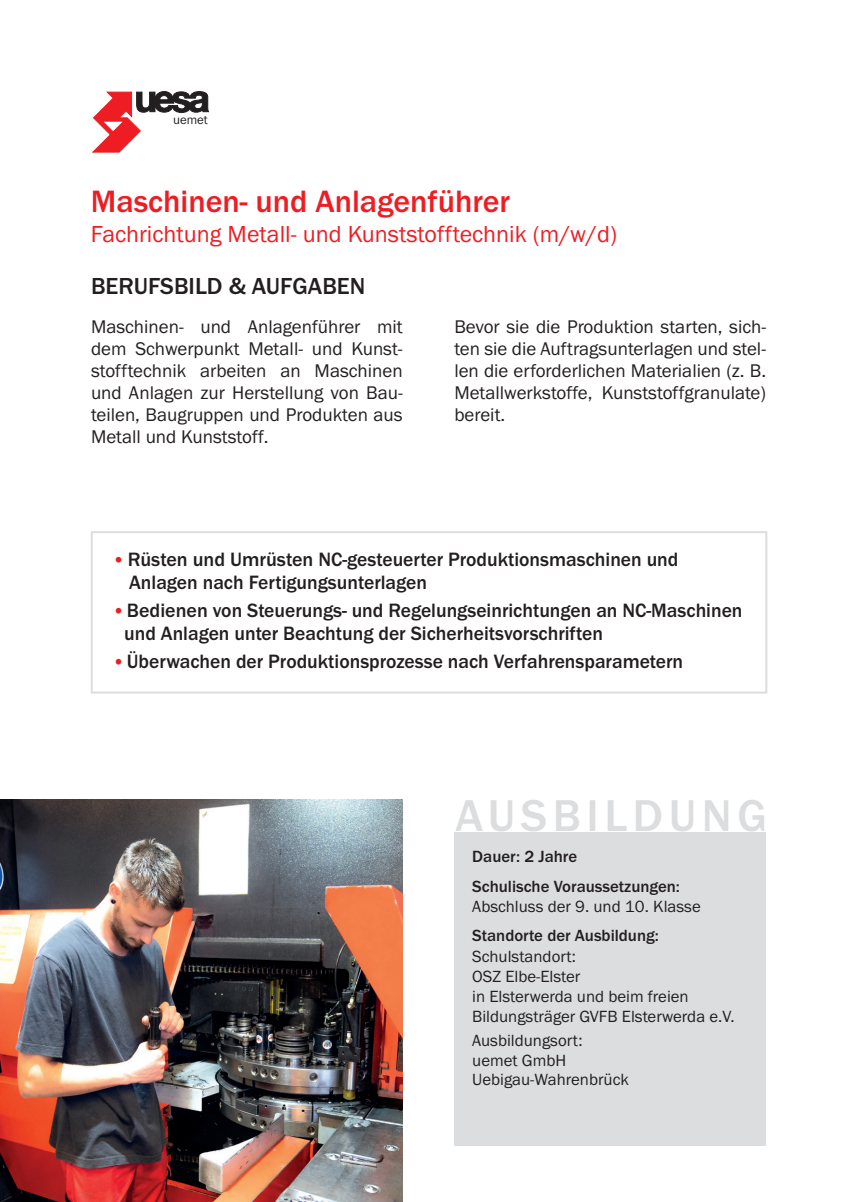
<style>
.page{position:relative;width:851px;height:1202px;background:#fff}
.page>*{position:absolute;margin:0;border:0;box-sizing:border-box;transform-origin:0 0}
.t1{font:500 46.2px "Franklin Gothic URW";letter-spacing:.12em;color:#dcdddf}
.t2{font:500 32px "Franklin Gothic URW";color:#ee1d23}
.t3{font:24px "Franklin Gothic URW Boo";color:#ee1d23}
.t4{font:500 24px "Franklin Gothic URW";color:#231f20}
.t5{font:500 20px/23px "Franklin Gothic URW";color:#231f20}
.t6{font:19px/22px "Franklin Gothic URW Boo";color:#231f20;text-align:justify}
.t7{font:16.8px/20.2px "Franklin Gothic URW Boo";color:#231f20}
.t8{font:500 16.8px/29.4px "Franklin Gothic URW";color:#231f20}
.t9{font:12.8px "Franklin Gothic URW Boo";color:#231f20}
.s1{font-family:"Comspot";font-weight:300;color:#ee1d23}
</style>
<div class="page">
<div style="left:91px;top:531px;width:676px;height:162px;border:2px solid #dcdddf"></div>
<img style="left:0;top:799px;width:403px;height:403px">
<div style="left:454px;top:832px;width:312px;height:313px;background:#dcdddf"></div>
<svg style="left:92px;top:92px;width:116px;height:60px"></svg>
<p class="t9" style="left:173px;top:112px;width:36px">uemet</p>
<h2 class="t2" style="left:91px;top:181px;width:421px">Maschinen- und Anlagenführer</h2>
<p class="t3" style="left:91px;top:219px;width:527px">Fachrichtung Metall- und Kunststofftechnik (m/w/d)</p>
<p class="t4" style="left:91px;top:271px;width:276px">BERUFSBILD &amp; AUFGABEN</p>
<p class="t6" style="left:91px;top:316px;width:313px">Maschinen- und Anlagenführer mit dem Schwerpunkt Metall- und Kunst&shy;stofftechnik arbeiten an Maschinen und Anlagen zur Herstellung von Bau&shy;teilen, Baugruppen und Produkten aus Metall und Kunststoff.</p>
<p class="t6" style="left:454px;top:316px;width:313px">Bevor sie die Produktion starten, sich&shy;ten sie die Auftragsunterlagen und stel&shy;len die erforderlichen Materialien (z. B.<br>Metallwerkstoffe, Kunststoffgranulate) bereit.</p>
<p class="t5" style="left:129px;top:548px;width:550px;text-indent:-15px"><span class="s1">•</span> Rüsten und Umrüsten NC-gesteuerter Produktionsmaschinen und<br>Anlagen nach Fertigungsunterlagen</p>
<p class="t5" style="left:124px;top:599px;width:619px;text-indent:-10px"><span class="s1">•</span> Bedienen von Steuerungs- und Regelungseinrichtungen an NC-Maschinen und Anlagen unter Beachtung der Sicherheitsvorschriften</p>
<p class="t5" style="left:114px;top:650px;width:570px"><span class="s1">•</span> Überwachen der Produktionsprozesse nach Verfahrensparametern</p>
<h1 class="t1" style="left:455px;top:787px;width:313px">AUSBILDUNG</h1>
<p class="t8" style="left:472px;top:842px;width:209px">Dauer: 2 Jahre<br>Schulische Voraussetzungen:</p>
<p class="t7" style="left:472px;top:896px;width:230px">Abschluss der 9. und 10. Klasse</p>
<p class="t8" style="left:472px;top:921px;width:188px">Standorte der Ausbildung:</p>
<p class="t7" style="left:472px;top:946px;width:264px">Schulstandort:<br>OSZ Elbe-Elster<br>in Elsterwerda und beim freien<br>Bildungsträger GVFB Elsterwerda e.V.</p>
<p class="t7" style="left:472px;top:1030px;width:158px">Ausbildungsort: uemet GmbH<br>Uebigau-Wahrenbrück</p>
</div>
